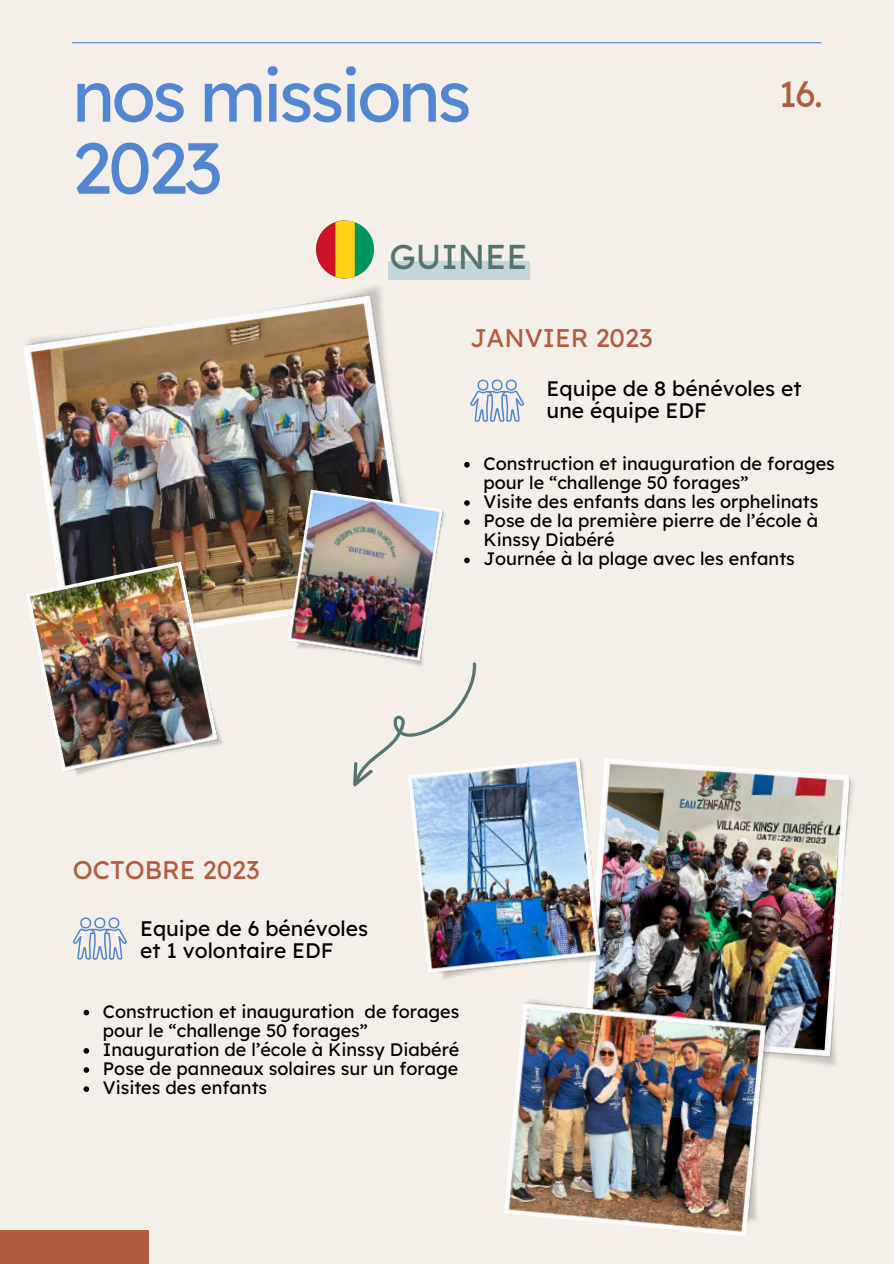
<style>
.page{position:relative;width:894px;height:1264px;background:#fff}
.page>*{position:absolute;margin:0;border:0;box-sizing:border-box;transform-origin:0 0}
.t1{font:72px/72px "Lexend Deca";letter-spacing:-.05em;color:#5386d1}
.t2{font:36px "Lexend Deca";color:#b05c3e}
.t3{font:34.5px "Lexend Deca";color:#557571}
.t4{font:25.5px "Lexend Deca";color:#b05c3e}
.t5{font:21px/22.5px "Lexend Deca";color:#000}
.t6{font:18px/19.2px "Lexend Deca";color:#000}
</style>
<div class="page">
<div style="left:0;top:0;width:893px;height:1263px;background:#f4f0e9"></div>
<hr style="left:72px;top:42px;width:749px;height:1px;background:#5386d1">
<svg style="left:316px;top:220px;width:58px;height:57px"></svg>
<img style="left:24px;top:277px;width:379px;height:347px">
<img style="left:588px;top:759px;width:266px;height:307px">
<img style="left:286px;top:489px;width:159px;height:172px">
<img style="left:504px;top:991px;width:276px;height:245px">
<img style="left:26px;top:560px;width:201px;height:215px">
<img style="left:409px;top:758px;width:201px;height:225px">
<svg style="left:470px;top:379px;width:54px;height:43px"></svg>
<svg style="left:353px;top:661px;width:141px;height:126px"></svg>
<svg style="left:83px;top:1009px;width:6px;height:6px"></svg>
<svg style="left:83px;top:1048px;width:6px;height:5px"></svg>
<svg style="left:83px;top:1067px;width:6px;height:5px"></svg>
<svg style="left:83px;top:1086px;width:6px;height:5px"></svg>
<svg style="left:464px;top:462px;width:5px;height:5px"></svg>
<svg style="left:464px;top:500px;width:5px;height:6px"></svg>
<svg style="left:464px;top:519px;width:5px;height:6px"></svg>
<svg style="left:464px;top:557px;width:5px;height:6px"></svg>
<svg style="left:73px;top:917px;width:54px;height:43px"></svg>
<div style="left:388px;top:262px;width:141px;height:18px;background:#c4d6dc"></div>
<div style="left:0;top:1229px;width:149px;height:34px;background:#b05c3e"></div>
<h1 class="t1" style="left:72px;top:59px;width:401px">nos missions<br>2023</h1>
<h3 class="t3" style="left:389px;top:235px;width:140px">GUINEE</h3>
<h2 class="t2" style="left:778px;top:71px;width:46px">16.</h2>
<h3 class="t4" style="left:470px;top:321px;width:184px">JANVIER 2023</h3>
<p class="t5" style="left:546px;top:376px;width:256px">Equipe de 8 bénévoles et une équipe EDF</p>
<p class="t6" style="left:483px;top:453px;width:353px">Construction et inauguration de forages pour le “challenge 50 forages”<br>Visite des enfants dans les orphelinats Pose de la première pierre de l’école à Kinssy Diabéré<br>Journée à la plage avec les enfants</p>
<h3 class="t4" style="left:73px;top:853px;width:188px">OCTOBRE 2023</h3>
<p class="t5" style="left:140px;top:916px;width:229px">Equipe de 6 bénévoles et 1 volontaire EDF</p>
<p class="t6" style="left:103px;top:1001px;width:358px">Construction et inauguration de forages pour le “challenge 50 forages” Inauguration de l’école à Kinssy Diabéré Pose de panneaux solaires sur un forage Visites des enfants</p>
</div>
